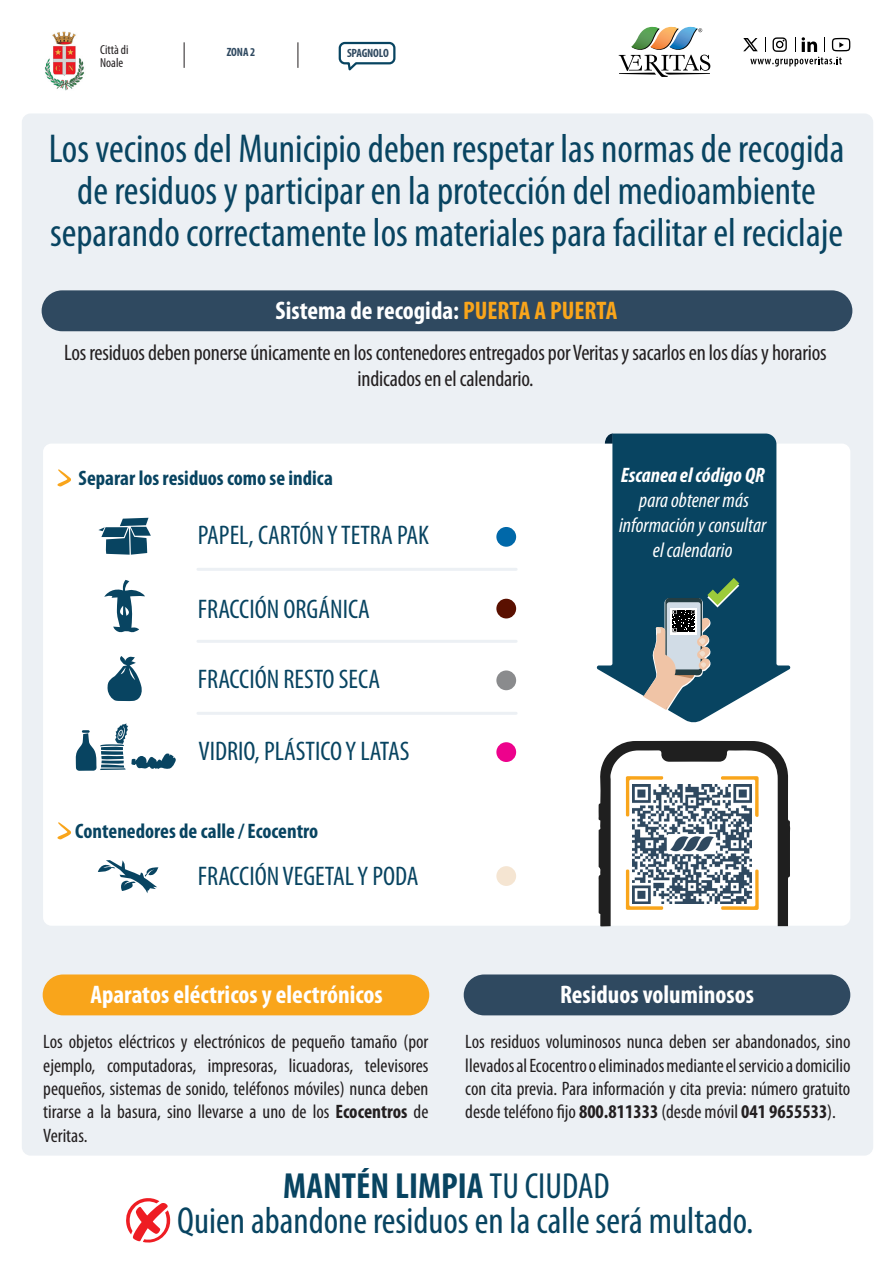
<style>
.page{position:relative;width:893px;height:1263px;background:#fff}
.page>*{position:absolute;margin:0;border:0;box-sizing:border-box;transform-origin:0 0}
.t1{font:condensed 40.5px/42px "Myriad Pro";color:#084461;text-align:center}
.t2{font:condensed 37.65px "Myriad Pro";color:#084461}
.t3{font:700 condensed 36.45px "Myriad Pro";color:#084461}
.t4{font:condensed 27px "Myriad Pro";color:#084461}
.t5{font:700 condensed 25.5px "Myriad Pro";color:#fff}
.t6{font:condensed 22.5px/25.5px "Myriad Pro";letter-spacing:-.01em;color:#231f20;text-align:center}
.t7{font:700 condensed 21px "Myriad Pro";color:#084461}
.t8{font:italic condensed 21px/25.2px "Myriad Pro";color:#fff;text-align:center}
.t9{font:italic 700 condensed 21px "Myriad Pro";color:#fff}
.t10{font:condensed 19.5px/23.4px "Myriad Pro";color:#231f20;text-align:justify}
.t11{font:condensed 13.05px "Myriad Pro";color:#231f20}
.t12{font:700 condensed 12px "Myriad Pro";letter-spacing:-.01em;color:#2f4960}
.s1{color:#f9a51b}
.s2{font-weight:700}
.s3{font-weight:400}
</style>
<div class="page">
<div style="left:22px;top:113px;width:851px;height:1042px;background:#ecf0f4;border-radius:9px"></div>
<div style="left:43px;top:444px;width:807px;height:482px;background:#fff;border-radius:8px"></div>
<svg style="left:596px;top:434px;width:195px;height:289px;fill:#084461"></svg>
<div style="left:42px;top:290px;width:810px;height:41px;background:#2f4960;border-radius:20px"></div>
<svg style="left:98px;top:518px;width:53px;height:37px"></svg>
<svg style="left:104px;top:580px;width:41px;height:53px"></svg>
<svg style="left:107px;top:656px;width:35px;height:45px"></svg>
<hr style="left:198px;top:568px;width:318px;height:3px;background:#ecf0f4">
<hr style="left:198px;top:640px;width:318px;height:3px;background:#ecf0f4">
<hr style="left:198px;top:712px;width:318px;height:3px;background:#ecf0f4">
<div style="left:496px;top:527px;width:20px;height:20px;background:#0068a9;border-radius:50%"></div>
<div style="left:496px;top:599px;width:20px;height:19px;background:#5a1000;border-radius:50%"></div>
<div style="left:496px;top:670px;width:20px;height:20px;background:#8a8b8d;border-radius:50%"></div>
<svg style="left:598px;top:741px;width:192px;height:186px"></svg>
<svg style="left:57px;top:469px;width:14px;height:17px"></svg>
<svg style="left:643px;top:578px;width:96px;height:134px;background:#577681"></svg>
<div style="left:43px;top:974px;width:386px;height:41px;background:#f9a51b;border-radius:20px"></div>
<div style="left:464px;top:974px;width:386px;height:41px;background:#2f4960;border-radius:20px"></div>
<svg style="left:126px;top:1198px;width:45px;height:45px"></svg>
<div style="left:496px;top:742px;width:20px;height:20px;background:#ed028c;border-radius:50%"></div>
<svg style="left:76px;top:723px;width:100px;height:48px"></svg>
<div style="left:496px;top:866px;width:20px;height:20px;background:#f5e5d2;border-radius:50%"></div>
<svg style="left:98px;top:860px;width:60px;height:33px"></svg>
<svg style="left:57px;top:822px;width:14px;height:17px"></svg>
<svg style="left:619px;top:26px;width:91px;height:51px"></svg>
<svg style="left:743px;top:37px;width:107px;height:30px"></svg>
<svg style="left:298px;top:42px;width:1px;height:26px"></svg>
<svg style="left:338px;top:41px;width:58px;height:30px"></svg>
<img style="left:45px;top:31px;width:39px;height:60px">
<svg style="left:184px;top:42px;width:1px;height:26px"></svg>
<p class="t11" style="left:100px;top:42px;width:30px">Città di</p>
<p class="t11" style="left:100px;top:55px;width:25px">Noale</p>
<p class="t12" style="left:227px;top:45px;width:30px">ZONA 2</p>
<p class="t12" style="left:347px;top:46px;width:43px">SPAGNOLO</p>
<p class="t1" style="left:49px;top:127px;width:797px">Los vecinos del Municipio deben respetar las normas de recogida de residuos y participar en la protección del medioambiente separando correctamente los materiales para facilitar el reciclaje</p>
<p class="t5" style="left:276px;top:295px;width:343px">Sistema de recogida: <span class="s1">PUERTA A PUERTA</span></p>
<p class="t6" style="left:64px;top:340px;width:764px">Los residuos deben ponerse únicamente en los contenedores entregados por Veritas y sacarlos en los días y horarios indicados en el calendario.</p>
<p class="t7" style="left:79px;top:465px;width:256px">Separar los residuos como se indica</p>
<p class="t9" style="left:621px;top:461px;width:146px">Escanea el código QR</p>
<p class="t8" style="left:619px;top:487px;width:149px">para obtener más información y consultar el calendario</p>
<p class="t4" style="left:198px;top:519px;width:233px">PAPEL, CARTÓN Y TETRA PAK</p>
<p class="t4" style="left:198px;top:593px;width:174px">FRACCIÓN ORGÁNICA</p>
<p class="t4" style="left:198px;top:663px;width:184px">FRACCIÓN RESTO SECA</p>
<p class="t4" style="left:198px;top:734px;width:213px">VIDRIO, PLÁSTICO Y LATAS</p>
<p class="t7" style="left:75px;top:818px;width:245px">Contenedores de calle / Ecocentro</p>
<p class="t4" style="left:198px;top:860px;width:222px">FRACCIÓN VEGETAL Y PODA</p>
<p class="t5" style="left:90px;top:979px;width:294px">Aparatos eléctricos y electrónicos</p>
<p class="t5" style="left:560px;top:979px;width:195px">Residuos voluminosos</p>
<p class="t10" style="left:43px;top:1030px;width:387px">Los objetos eléctricos y electrónicos de pequeño tamaño (por ejemplo, computadoras, impresoras, licuadoras, televisores pequeños, sistemas de sonido, teléfonos móviles) nunca deben tirarse a la basura, sino llevarse a uno de los <span class="s2">Ecocentros</span> de Veritas.</p>
<p class="t10" style="left:465px;top:1030px;width:387px">Los residuos voluminosos nunca deben ser abandonados, sino llevados al Ecocentro o eliminados mediante el servicio a domicilio con cita previa. Para información y cita previa: número gratuito desde teléfono fijo <span class="s2">800.811333</span> (desde móvil <span class="s2">041 9655533</span>).</p>
<p class="t3" style="left:283px;top:1163px;width:328px">MANTÉN LIMPIA <span class="s3">TU CIUDAD</span></p>
<p class="t2" style="left:177px;top:1198px;width:578px">Quien abandone residuos en la calle será multado.</p>
</div>
